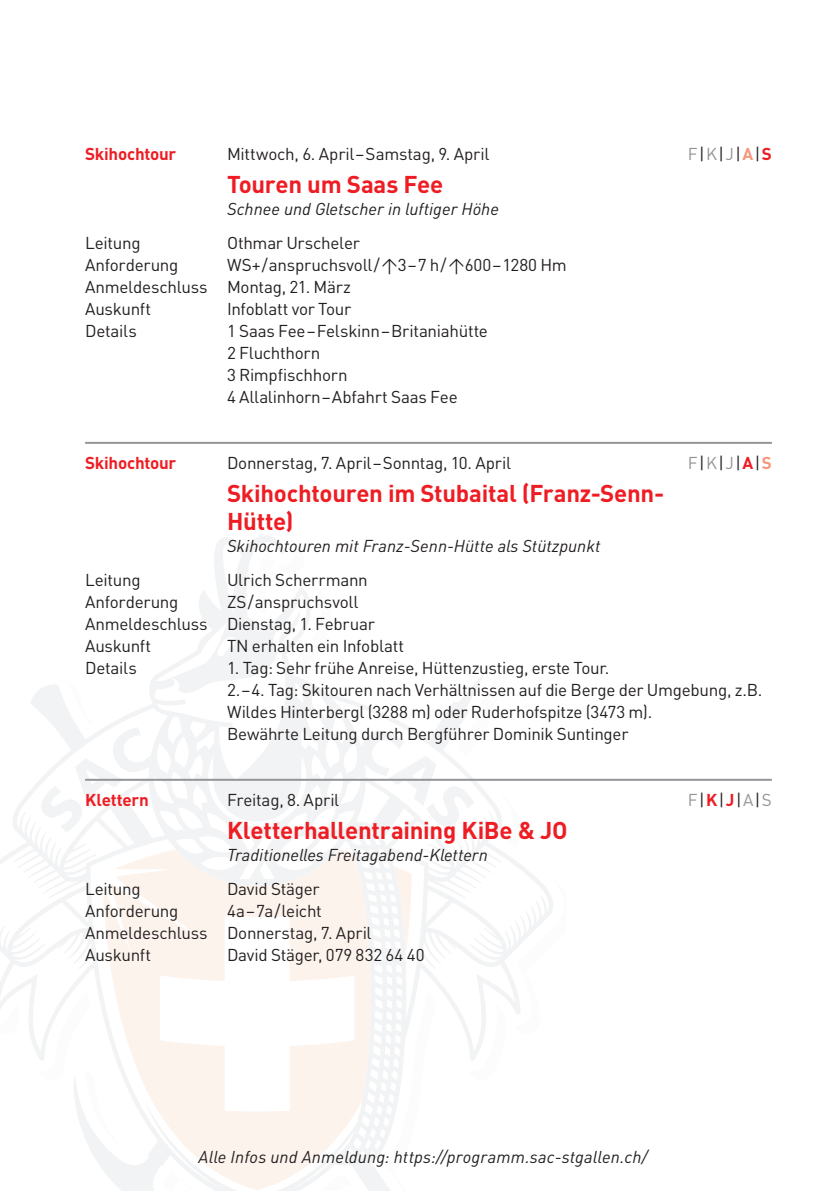
<style>
.page{position:relative;width:840px;height:1191px;background:#fff}
.page>*{position:absolute;margin:0;border:0;box-sizing:border-box;transform-origin:0 0}
.t1{font:700 24px/28px "DINOT";letter-spacing:-.01em;color:#ee1d23}
.t2{font:17px/22px "DINOT";letter-spacing:-.015em;color:#231f20}
.t3{font:italic 17px "DINOT";color:#231f20}
.t4{font:700 17px "DINOT";letter-spacing:-.015em;color:#ee1d23}
.s1{color:#939598}
.s2{font-weight:700;color:#f6977a}
.s3{font-weight:700;color:#ee1d23}
</style>
<div class="page">
<svg style="left:0;top:536px;width:556px;height:655px"></svg>
<svg style="left:38px;top:758px;width:85px;height:74px"></svg>
<svg style="left:388px;top:756px;width:86px;height:70px"></svg>
<hr style="left:85px;top:442px;width:686px;height:2px;background:#939598">
<hr style="left:85px;top:779px;width:686px;height:2px;background:#939598">
<p class="t4" style="left:85px;top:142px;width:93px">Skihochtour</p>
<p class="t2" style="left:227px;top:142px;width:264px">Mittwoch, 6. April – Samstag, 9. April</p>
<p class="t2" style="left:687px;top:142px;width:86px"><span class="s1">F</span> | <span class="s1">K</span> | <span class="s1">J</span> | <span class="s2">A</span>| <span class="s3">S</span></p>
<h1 class="t1" style="left:227px;top:169px;width:218px">Touren um Saas Fee</h1>
<p class="t3" style="left:227px;top:197px;width:273px">Schnee und Gletscher in luftiger Höhe</p>
<p class="t2" style="left:85px;top:231px;width:57px">Leitung</p>
<p class="t2" style="left:227px;top:231px;width:134px">Othmar Urscheler</p>
<p class="t2" style="left:85px;top:253px;width:95px">Anforderung</p>
<p class="t2" style="left:85px;top:253px;width:483px;text-indent:142px">WS+ / anspruchsvoll / ↑3 – 7 h / ↑600 – 1280 Hm<br>Anmeldeschluss Montag, 21. März<br>Auskunft</p>
<p class="t2" style="left:227px;top:297px;width:126px">Infoblatt vor Tour</p>
<p class="t2" style="left:85px;top:319px;width:53px">Details</p>
<p class="t2" style="left:227px;top:319px;width:262px">1 Saas Fee – Felskinn – Britaniahütte<br>2 Fluchthorn<br>3 Rimpfischhorn<br>4 Allalinhorn – Abfahrt Saas Fee</p>
<p class="t4" style="left:85px;top:451px;width:93px">Skihochtour</p>
<p class="t2" style="left:227px;top:451px;width:285px">Donnerstag, 7. April – Sonntag, 10. April</p>
<p class="t2" style="left:687px;top:451px;width:86px"><span class="s1">F</span> | <span class="s1">K</span> | <span class="s1">J</span> | <span class="s3">A</span>| <span class="s2">S</span></p>
<h1 class="t1" style="left:227px;top:478px;width:438px">Skihochtouren im Stubaital (Franz-Senn-<br>Hütte)</h1>
<p class="t3" style="left:227px;top:534px;width:375px">Skihochtouren mit Franz-Senn-Hütte als Stützpunkt</p>
<p class="t2" style="left:85px;top:568px;width:57px">Leitung</p>
<p class="t2" style="left:227px;top:568px;width:142px">Ulrich Scherrmann</p>
<p class="t2" style="left:85px;top:590px;width:95px">Anforderung</p>
<p class="t2" style="left:85px;top:590px;width:291px;text-indent:142px">ZS / anspruchsvoll<br>Anmeldeschluss Dienstag, 1. Februar<br>Auskunft</p>
<p class="t2" style="left:227px;top:634px;width:178px">TN erhalten ein Infoblatt</p>
<p class="t2" style="left:85px;top:656px;width:53px">Details</p>
<p class="t2" style="left:227px;top:656px;width:384px">1. Tag: Sehr frühe Anreise, Hüttenzustieg, erste Tour.</p>
<p class="t2" style="left:227px;top:678px;width:536px">2. – 4. Tag: Skitouren nach Verhältnissen auf die Berge der Umgebung, z.B.<br>Wildes Hinterbergl (3288 m) oder Ruderhofspitze (3473 m).<br>Bewährte Leitung durch Bergführer Dominik Suntinger</p>
<p class="t4" style="left:85px;top:788px;width:65px">Klettern</p>
<p class="t2" style="left:227px;top:788px;width:114px">Freitag, 8. April</p>
<p class="t2" style="left:687px;top:788px;width:85px"><span class="s1">F</span> | <span class="s3">K</span>| <span class="s3">J</span>| <span class="s1">A</span> | <span class="s1">S</span></p>
<h1 class="t1" style="left:227px;top:815px;width:342px">Kletterhallentraining KiBe &amp; JO</h1>
<p class="t3" style="left:227px;top:843px;width:262px">Traditionelles Freitagabend-Klettern</p>
<p class="t2" style="left:85px;top:876px;width:57px">Leitung</p>
<p class="t2" style="left:227px;top:876px;width:94px">David Stäger</p>
<p class="t2" style="left:85px;top:898px;width:95px">Anforderung</p>
<p class="t2" style="left:85px;top:898px;width:288px;text-indent:142px">4a – 7a / leicht<br>Anmeldeschluss Donnerstag, 7. April<br>Auskunft</p>
<p class="t2" style="left:227px;top:942px;width:199px">David Stäger, 079 832 64 40</p>
<p class="t3" style="left:198px;top:1145px;width:450px">Alle Infos und Anmeldung: https://programm.sac-stgallen.ch/</p>
</div>
